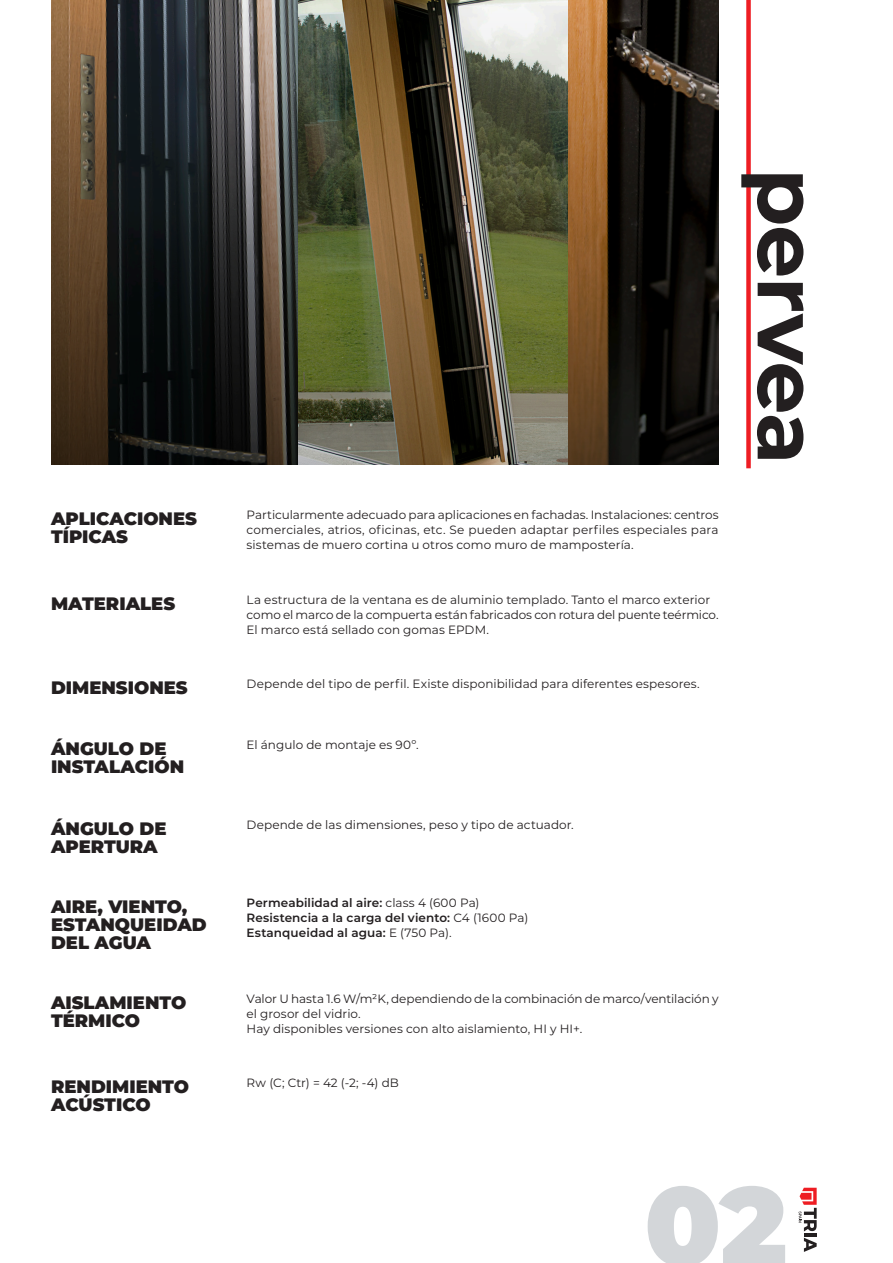
<style>
.page{position:relative;width:893px;height:1263px;background:#fff}
.page>*{position:absolute;margin:0;border:0;box-sizing:border-box;transform-origin:0 0}
.t1{font:900 110.7px "Montserrat";color:#d3d6d9}
.t2{font:700 84px "Montserrat";letter-spacing:-.015em;color:#231f20}
.t3{font:900 18px "Montserrat";color:#231f20}
.t4{font:12px/15px "Montserrat";color:#231f20;text-align:justify}
.t5{font:600 12px "Montserrat";letter-spacing:.01em;color:#231f20}
.s1{font-weight:400}
</style>
<div class="page">
<svg style="left:799px;top:1188px;width:18px;height:64px"></svg>
<svg style="left:51px;top:0;width:246px;height:465px;background:#38332d"></svg>
<svg style="left:567px;top:0;width:152px;height:465px;background:#342516"></svg>
<img style="left:298px;top:0;width:269px;height:465px">
<div style="left:746px;top:0;width:5px;height:468px;background:#ee1d23"></div>
<p class="t3" style="left:51px;top:505px;width:148px">APLICACIONES</p>
<p class="t3" style="left:51px;top:523px;width:79px">TÍPICAS</p>
<p class="t3" style="left:51px;top:590px;width:126px">MATERIALES</p>
<p class="t4" style="left:247px;top:506px;width:473px">Particularmente adecuado para aplicaciones en fachadas. Instalaciones: centros comerciales, atrios, oficinas, etc. Se pueden adaptar perfiles especiales para sistemas de muero cortina u otros como muro de mampostería.</p>
<p class="t4" style="left:247px;top:592px;width:465px">La estructura de la ventana es de aluminio templado. Tanto el marco exterior</p>
<p class="t4" style="left:247px;top:607px;width:473px">como el marco de la compuerta están fabricados con rotura del puente teérmico.<br>El marco está sellado con gomas EPDM.</p>
<p class="t3" style="left:51px;top:674px;width:138px">DIMENSIONES</p>
<p class="t4" style="left:247px;top:676px;width:455px">Depende del tipo de perfil. Existe disponibilidad para diferentes espesores.</p>
<p class="t3" style="left:51px;top:735px;width:117px">ÁNGULO DE</p>
<p class="t4" style="left:247px;top:737px;width:174px">El ángulo de montaje es 90º.</p>
<p class="t3" style="left:51px;top:753px;width:135px">INSTALACIÓN</p>
<p class="t3" style="left:51px;top:815px;width:117px">ÁNGULO DE</p>
<p class="t4" style="left:247px;top:817px;width:329px">Depende de las dimensiones, peso y tipo de actuador.</p>
<p class="t3" style="left:51px;top:833px;width:108px">APERTURA</p>
<p class="t3" style="left:51px;top:893px;width:138px">AIRE, VIENTO,</p>
<p class="t3" style="left:51px;top:911px;width:157px">ESTANQUEIDAD</p>
<p class="t3" style="left:51px;top:929px;width:102px">DEL AGUA</p>
<p class="t3" style="left:51px;top:989px;width:137px">AISLAMIENTO</p>
<p class="t3" style="left:51px;top:1007px;width:91px">TÉRMICO</p>
<p class="t5" style="left:247px;top:894px;width:234px">Permeabilidad al aire: <span class="s1">class 4 (600 Pa)</span></p>
<p class="t5" style="left:247px;top:909px;width:283px">Resistencia a la carga del viento: <span class="s1">C4 (1600 Pa)</span></p>
<p class="t5" style="left:247px;top:924px;width:206px">Estanqueidad al agua: <span class="s1">E (750 Pa).</span></p>
<p class="t4" style="left:247px;top:990px;width:473px">Valor U hasta 1.6 W/m²K, dependiendo de la combinación de marco/ventilación y</p>
<p class="t4" style="left:247px;top:1005px;width:116px">el grosor del vidrio.</p>
<p class="t4" style="left:247px;top:1020px;width:337px">Hay disponibles versiones con alto aislamiento, HI y HI+.</p>
<p class="t3" style="left:51px;top:1073px;width:140px">RENDIMIENTO</p>
<p class="t4" style="left:247px;top:1075px;width:154px">Rw (C; Ctr) = 42 (-2; -4) dB</p>
<p class="t3" style="left:51px;top:1091px;width:101px">ACÚSTICO</p>
<p class="t2" style="left:848px;top:168px;width:298px;rotate:90deg">pervea</p>
<h1 class="t1" style="left:644px;top:1143px;width:144px">02</h1>
</div>
